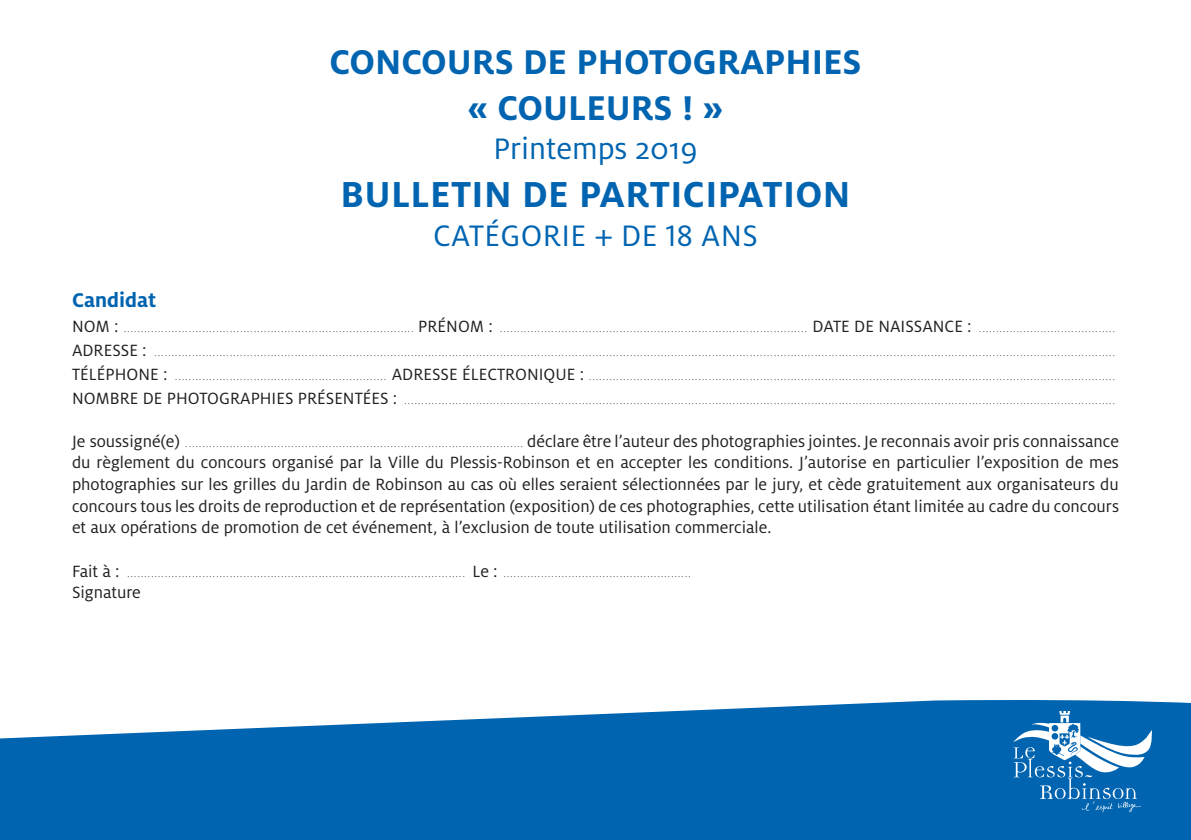
<style>
.page{position:relative;width:1191px;height:840px;background:#fff}
.page>*{position:absolute;margin:0;border:0;box-sizing:border-box;transform-origin:0 0}
.t1{font:700 40px "Milo OT";letter-spacing:.01em;color:#0164b0}
.t2{font:700 38px/45.6px "Milo OT";color:#0164b0;text-align:center}
.t3{font:32.8px "Milo OT";color:#0164b0}
.t4{font:700 22px "Milo OT";color:#0164b0}
.t5{font:100 18px/24px "Milo OT";color:#231f20;text-align:justify}
.t6{font:18px/21.6px "Milo OT";color:#231f20;text-align:justify}
.s1{font-weight:400}
.s2{font-weight:100}
</style>
<div class="page">
<svg style="left:0;top:700px;width:1191px;height:127px;background:#2278ba"></svg>
<svg style="left:1013px;top:710px;width:138px;height:101px"></svg>
<div style="left:0;top:827px;width:1191px;height:12px;background:#0164b0"></div>
<h2 class="t2" style="left:329px;top:39px;width:533px">CONCOURS DE PHOTOGRAPHIES « COULEURS ! »</h2>
<h3 class="t3" style="left:493px;top:131px;width:205px">Printemps 2019</h3>
<h1 class="t1" style="left:340px;top:172px;width:512px">BULLETIN DE PARTICIPATION</h1>
<h3 class="t3" style="left:433px;top:218px;width:326px">CATÉGORIE + DE 18 ANS</h3>
<p class="t4" style="left:72px;top:288px;width:86px">Candidat</p>
<p class="t5" style="left:72px;top:314px;width:1045px"><span class="s1">NOM :</span> ..................................................................................... <span class="s1">PRÉNOM :</span> .......................................................................................... <span class="s1">DATE DE NAISSANCE :</span> ........................................<br><span class="s1">ADRESSE :</span> .........................................................................................................................................................................................................................................................................................<br><span class="s1">TÉLÉPHONE :</span> .............................................................. <span class="s1">ADRESSE ÉLECTRONIQUE :</span> ..........................................................................................................................................................<br><span class="s1">NOMBRE DE PHOTOGRAPHIES PRÉSENTÉES :</span> ................................................................................................................................................................................................................</p>
<p class="t6" style="left:72px;top:430px;width:1048px">Je soussigné(e) <span class="s2">...................................................................................................</span> déclare être l’auteur des photographies jointes. Je reconnais avoir pris connaissance du règlement du concours organisé par la Ville du Plessis-Robinson et en accepter les conditions. J’autorise en particulier l’exposition de mes photographies sur les grilles du Jardin de Robinson au cas où elles seraient sélectionnées par le jury, et cède gratuitement aux organisateurs du concours tous les droits de reproduction et de représentation (exposition) de ces photographies, cette utilisation étant limitée au cadre du concours et aux opérations de promotion de cet événement, à l’exclusion de toute utilisation commerciale.</p>
<p class="t5" style="left:72px;top:560px;width:620px;line-height:21.6px"><span class="s1">Fait à :</span> ................................................................................................... <span class="s1">Le :</span> .......................................................<br><span class="s1">Signature</span></p>
</div>
